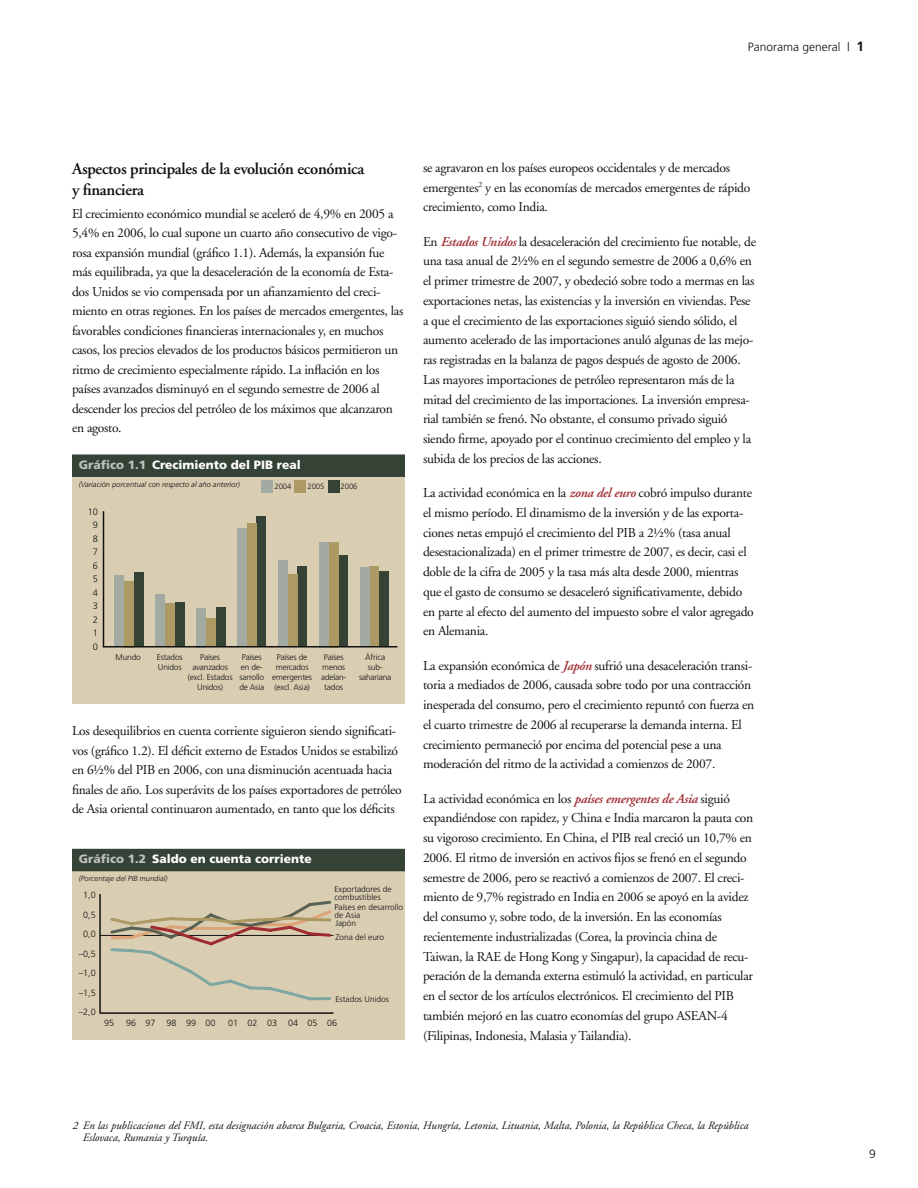
<style>
.page{position:relative;width:918px;height:1188px;background:#fff}
.page>*{position:absolute;margin:0;border:0;box-sizing:border-box;transform-origin:0 0}
.t1{font:600 16.5px/21px "Adobe Garamond";letter-spacing:-.02em;color:#121212}
.t2{font:13.5px/19.8px "Adobe Garamond";letter-spacing:-.02em;color:#121212}
.t3{font:900 12px "Frutiger";color:#fff}
.t4{font:300 12px "Frutiger";color:#121212}
.t5{font:italic 11.25px/12px "Adobe Garamond";color:#121212}
.t6{font:300 9.3px/13.5px "Frutiger";color:#121212;text-align:center}
.t7{font:300 9px/19.5px "Frutiger";color:#121212;text-align:center}
.t8{font:300 8.25px "Frutiger";letter-spacing:-.02em;color:#121212}
.t9{font:300 8.25px/8.2px "Frutiger";color:#121212}
.t10{font:300 7.65px "Frutiger";color:#121212}
.t11{font:italic 300 7.5px "Frutiger";color:#121212}
.s1{font-weight:700;font-size:13.5px}
.s2{color:#bdc0bf}
.s3{font-weight:600;font-style:italic;color:#9f2a31}
</style>
<div class="page">
<div style="left:72px;top:460px;width:333px;height:244px;background:#d9ceb2"></div>
<div style="left:72px;top:454px;width:333px;height:23px;background:#354336"></div>
<hr style="left:103px;top:511px;width:1px;height:136px;background:#121212">
<div style="left:262px;top:480px;width:11px;height:12px;background:#a3aaa2"></div>
<div style="left:295px;top:480px;width:11px;height:12px;background:#ac9963"></div>
<div style="left:328px;top:480px;width:11px;height:12px;background:#354336"></div>
<div style="left:134px;top:573px;width:9px;height:74px;background:#354336"></div>
<div style="left:175px;top:603px;width:9px;height:44px;background:#354336"></div>
<div style="left:216px;top:608px;width:9px;height:39px;background:#354336"></div>
<div style="left:257px;top:516px;width:9px;height:131px;background:#354336"></div>
<div style="left:298px;top:566px;width:9px;height:81px;background:#354336"></div>
<div style="left:338px;top:555px;width:10px;height:92px;background:#354336"></div>
<div style="left:379px;top:572px;width:10px;height:75px;background:#354336"></div>
<div style="left:124px;top:581px;width:10px;height:66px;background:#ac9963"></div>
<div style="left:165px;top:604px;width:10px;height:43px;background:#ac9963"></div>
<div style="left:206px;top:619px;width:10px;height:28px;background:#ac9963"></div>
<div style="left:247px;top:523px;width:10px;height:124px;background:#ac9963"></div>
<div style="left:288px;top:574px;width:9px;height:73px;background:#ac9963"></div>
<div style="left:329px;top:542px;width:9px;height:105px;background:#ac9963"></div>
<div style="left:370px;top:566px;width:9px;height:81px;background:#ac9963"></div>
<div style="left:114px;top:576px;width:10px;height:71px;background:#a3aaa2"></div>
<div style="left:155px;top:595px;width:10px;height:52px;background:#a3aaa2"></div>
<div style="left:196px;top:608px;width:10px;height:39px;background:#a3aaa2"></div>
<div style="left:237px;top:529px;width:10px;height:118px;background:#a3aaa2"></div>
<div style="left:278px;top:561px;width:10px;height:86px;background:#a3aaa2"></div>
<div style="left:319px;top:542px;width:10px;height:105px;background:#a3aaa2"></div>
<div style="left:360px;top:568px;width:10px;height:79px;background:#a3aaa2"></div>
<hr style="left:103px;top:646px;width:295px;height:2px;background:#121212">
<div style="left:72px;top:854px;width:333px;height:186px;background:#d9ceb2"></div>
<hr style="left:99px;top:935px;width:234px;height:1px;background:#121212">
<div style="left:72px;top:849px;width:333px;height:22px;background:#354336"></div>
<hr style="left:99px;top:894px;width:2px;height:119px;background:#121212">
<hr style="left:99px;top:1012px;width:234px;height:2px;background:#121212">
<svg style="left:108px;top:900px;width:226px;height:101px"></svg>
<p class="t4" style="left:748px;top:40px;width:118px">Panorama general | <span class="s1">1</span></p>
<p class="t1" style="left:72px;top:159px;width:294px">Aspectos principales de la evolución económica y financiera</p>
<p class="t2" style="left:72px;top:204px;width:333px">El crecimiento económico mundial se aceleró de 4,9% en 2005 a 5,4% en 2006, lo cual supone un cuarto año consecutivo de vigo&shy;rosa expansión mundial (gráfico 1.1). Además, la expansión fue más equilibrada, ya que la desaceleración de la economía de Esta&shy;dos Unidos se vio compensada por un afianzamiento del creci&shy;miento en otras regiones. En los países de mercados emergentes, las favorables condiciones financieras internacionales y, en muchos casos, los precios elevados de los productos básicos permitieron un ritmo de crecimiento especialmente rápido. La inflación en los países avanzados disminuyó en el segundo semestre de 2006 al descender los precios del petróleo de los máximos que alcanzaron en agosto.</p>
<p class="t3" style="left:79px;top:457px;width:224px"><span class="s2">Gráfico 1.1</span> Crecimiento del PIB real</p>
<p class="t11" style="left:79px;top:480px;width:163px">(Variación porcentual con respecto al año anterior)</p>
<p class="t10" style="left:274px;top:482px;width:19px">2004</p>
<p class="t10" style="left:307px;top:482px;width:19px">2005</p>
<p class="t10" style="left:340px;top:482px;width:19px">2006</p>
<p class="t6" style="left:88px;top:505px;width:12px">1 0<br>9<br>8<br>7<br>6<br>5<br>4<br>3<br>2<br>1<br>0</p>
<p class="t8" style="left:116px;top:653px;width:27px">Mundo</p>
<p class="t8" style="left:157px;top:653px;width:27px">Estados</p>
<p class="t8" style="left:200px;top:653px;width:21px">Países</p>
<p class="t8" style="left:242px;top:653px;width:21px">Países</p>
<p class="t8" style="left:277px;top:653px;width:32px">Países de</p>
<p class="t8" style="left:324px;top:653px;width:21px">Países</p>
<p class="t8" style="left:365px;top:653px;width:21px">África</p>
<p class="t8" style="left:158px;top:663px;width:25px">Unidos</p>
<p class="t8" style="left:192px;top:663px;width:37px">avanzados</p>
<p class="t8" style="left:241px;top:663px;width:23px">en de-</p>
<p class="t8" style="left:276px;top:663px;width:34px">mercados</p>
<p class="t8" style="left:322px;top:663px;width:24px">menos</p>
<p class="t8" style="left:368px;top:663px;width:16px">sub-</p>
<p class="t8" style="left:188px;top:673px;width:160px">(excl. Estados sarrollo emergentes adelan-</p>
<p class="t8" style="left:359px;top:673px;width:34px">sahariana</p>
<p class="t8" style="left:197px;top:683px;width:27px">Unidos)</p>
<p class="t8" style="left:239px;top:683px;width:72px">de Asia (excl. Asia)</p>
<p class="t8" style="left:324px;top:683px;width:20px">tados</p>
<p class="t2" style="left:72px;top:722px;width:331px">Los desequilibrios en cuenta corriente siguieron siendo significati&shy;vos (gráfico 1.2). El déficit externo de Estados Unidos se estabilizó en 6½% del PIB en 2006, con una disminución acentuada hacia finales de año. Los superávits de los países exportadores de petróleo de Asia oriental continuaron aumentado, en tanto que los déficits</p>
<p class="t3" style="left:79px;top:851px;width:235px"><span class="s2">Gráfico 1.2</span> Saldo en cuenta corriente</p>
<p class="t11" style="left:79px;top:874px;width:90px">(Porcentaje del PIB mundial)</p>
<p class="t7" style="left:79px;top:885px;width:19px">1 ,0<br>0,5<br>0,0 –0,5 –1 ,0 –1 ,5 –2,0</p>
<p class="t9" style="left:334px;top:885px;width:59px">Exportadores de combustibles</p>
<p class="t9" style="left:334px;top:903px;width:70px">Países en desarrollo de Asia</p>
<p class="t9" style="left:335px;top:916px;width:50px;line-height:14.2px">Japón<br>Zona del euro</p>
<p class="t9" style="left:335px;top:995px;width:55px">Estados Unidos</p>
<p class="t7" style="left:104px;top:1013px;width:12px">95</p>
<p class="t7" style="left:126px;top:1013px;width:91px">96 97 98 99 00</p>
<p class="t7" style="left:228px;top:1013px;width:8px">01</p>
<p class="t7" style="left:248px;top:1013px;width:9px">02</p>
<p class="t7" style="left:267px;top:1013px;width:72px">03 04 05 06</p>
<p class="t2" style="left:423px;top:158px;width:329px">se agravaron en los países europeos occidentales y de mercados emergentes<sup>2</sup> y en las economías de mercados emergentes de rápido crecimiento, como India.</p>
<p class="t2" style="left:423px;top:232px;width:335px">En <span class="s3">Estados Unidos</span> la desaceleración del crecimiento fue notable, de una tasa anual de 2½% en el segundo semestre de 2006 a 0,6% en el primer trimestre de 2007, y obedeció sobre todo a mermas en las exportaciones netas, las existencias y la inversión en viviendas. Pese a que el crecimiento de las exportaciones siguió siendo sólido, el aumento acelerado de las importaciones anuló algunas de las mejo&shy;ras registradas en la balanza de pagos después de agosto de 2006.<br>Las mayores importaciones de petróleo representaron más de la mitad del crecimiento de las importaciones. La inversión empresa&shy;rial también se frenó. No obstante, el consumo privado siguió siendo firme, apoyado por el continuo crecimiento del empleo y la subida de los precios de las acciones.</p>
<p class="t2" style="left:423px;top:483px;width:332px">La actividad económica en la <span class="s3">zona del euro</span> cobró impulso durante el mismo período. El dinamismo de la inversión y de las exporta&shy;ciones netas empujó el crecimiento del PIB a 2½% (tasa anual desestacionalizada) en el primer trimestre de 2007, es decir, casi el doble de la cifra de 2005 y la tasa más alta desde 2000, mientras que el gasto de consumo se desaceleró significativamente, debido en parte al efecto del aumento del impuesto sobre el valor agregado en Alemania.</p>
<p class="t2" style="left:423px;top:656px;width:333px">La expansión económica de <span class="s3">Japón</span> sufrió una desaceleración transi&shy;toria a mediados de 2006, causada sobre todo por una contracción inesperada del consumo, pero el crecimiento repuntó con fuerza en el cuarto trimestre de 2006 al recuperarse la demanda interna. El crecimiento permaneció por encima del potencial pese a una moderación del ritmo de la actividad a comienzos de 2007.</p>
<p class="t2" style="left:423px;top:789px;width:332px">La actividad económica en los <span class="s3">países emergentes de Asia</span> siguió expandiéndose con rapidez, y China e India marcaron la pauta con su vigoroso crecimiento. En China, el PIB real creció un 10,7% en 2006. El ritmo de inversión en activos fijos se frenó en el segundo semestre de 2006, pero se reactivó a comienzos de 2007. El creci&shy;miento de 9,7% registrado en India en 2006 se apoyó en la avidez del consumo y, sobre todo, de la inversión. En las economías recientemente industrializadas (Corea, la provincia china de Taiwan, la RAE de Hong Kong y Singapur), la capacidad de recu&shy;peración de la demanda externa estimuló la actividad, en particular en el sector de los artículos electrónicos. El crecimiento del PIB también mejoró en las cuatro economías del grupo ASEAN-4 (Filipinas, Indonesia, Malasia y Tailandia).</p>
<p class="t5" style="left:83px;top:1120px;width:667px;text-indent:-10px">2 En las publicaciones del FMI, esta designación abarca Bulgaria, Croacia, Estonia, Hungría, Letonia, Lituania, Malta, Polonia, la República Checa, la República<br>Eslovaca, Rumania y Turquía.</p>
</div>
